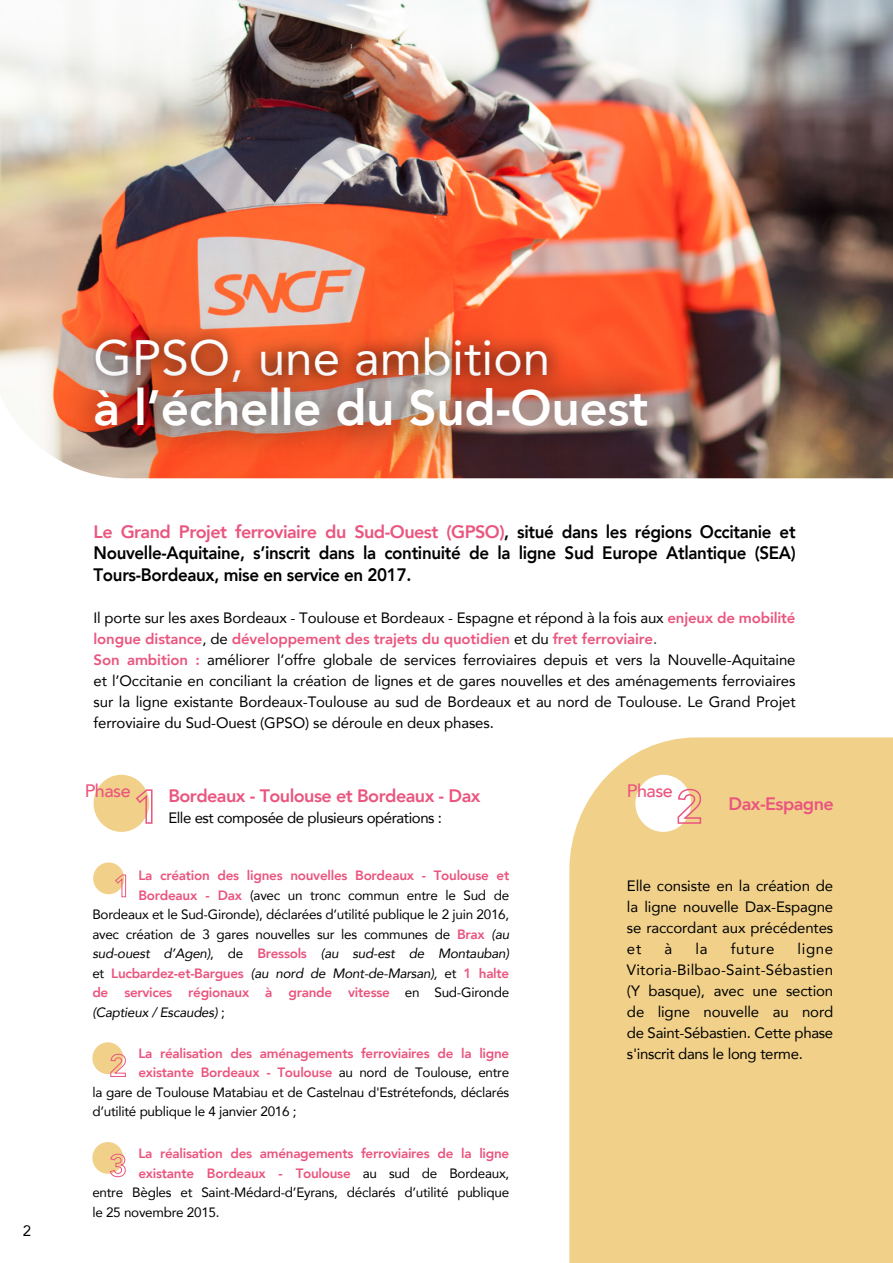
<style>
.page{position:relative;width:893px;height:1263px;background:#fff}
.page>*{position:absolute;margin:0;border:0;box-sizing:border-box;transform-origin:0 0}
.t1{font:800 49.5px "Avenir";letter-spacing:-.01em;color:#fff}
.t2{font:49.5px "Avenir";color:#fff}
.t3{font:800 18px/21.6px "Avenir";letter-spacing:-.02em;color:#000;text-align:justify;scale:.94 1}
.t4{font:800 18px "Avenir";letter-spacing:-.03em;color:#ea557f}
.t5{font:500 18px "Avenir";letter-spacing:-.03em;color:#ea557f}
.t6{font:15px/21px "Avenir";letter-spacing:-.01em;color:#000;text-align:justify}
.t7{font:15px "Avenir";letter-spacing:-.03em;color:#000}
.t8{font:800 13.5px "Avenir";letter-spacing:-.02em;color:#ea557f}
.t9{font:13.5px "Avenir";letter-spacing:-.02em;color:#000}
.t10{font:italic 13.5px "Avenir";letter-spacing:-.02em;color:#000}
.s1{color:#ea557f}
.s2{font-weight:800;color:#ea557f}
.s3{color:#3c3c3b}
.s4{font-style:italic}
.s5{font-style:normal}
.s6{font-weight:800;font-style:normal;color:#ea557f}
.s7{font-weight:400;color:#000}
.s8{font-weight:400;font-style:italic;color:#000}
</style>
<div class="page">
<div style="left:569px;top:737px;width:324px;height:526px;background:#f1d18a"></div>
<img style="left:0;top:0;width:893px;height:478px">
<div style="left:93px;top:862px;width:31px;height:32px;background:#f1d18a;border-radius:50%"></div>
<svg style="left:115px;top:874px;width:12px;height:24px"></svg>
<div style="left:92px;top:1042px;width:31px;height:32px;background:#f1d18a;border-radius:50%"></div>
<svg style="left:110px;top:1053px;width:16px;height:24px"></svg>
<div style="left:92px;top:1142px;width:31px;height:32px;background:#f1d18a;border-radius:50%"></div>
<svg style="left:109px;top:1153px;width:17px;height:25px"></svg>
<img style="left:67px;top:307px;width:510px;height:24px">
<img style="left:41px;top:331px;width:659px;height:148px">
<div style="left:94px;top:775px;width:55px;height:57px;background:#f1d18a;border-radius:50%"></div>
<svg style="left:135px;top:789px;width:18px;height:35px"></svg>
<div style="left:635px;top:775px;width:56px;height:57px;background:#fff;border-radius:50%"></div>
<svg style="left:677px;top:788px;width:25px;height:36px"></svg>
<p class="t6" style="left:23px;top:1220px;width:10px">2</p>
<h1 class="t2" style="left:94px;top:318px;width:458px">GPSO, une ambition</h1>
<h1 class="t1" style="left:94px;top:362px;width:556px">à l’échelle du Sud-Ouest</h1>
<p class="t3" style="left:94px;top:519px;width:748px"><span class="s1">Le Grand Projet ferroviaire du Sud-Ouest (GPSO)</span>, situé dans les régions Occitanie et Nouvelle-Aquitaine, s’inscrit dans la continuité de la ligne Sud Europe Atlantique (SEA)<br>Tours-Bordeaux, mise en service en 2017.</p>
<p class="t6" style="left:94px;top:607px;width:704px;text-align:left">Il porte sur les axes Bordeaux - Toulouse et Bordeaux - Espagne et répond à la fois aux <span class="s2">enjeux de mobilité longue distance</span>, de <span class="s2">développement des trajets du quotidien</span> et du <span class="s2">fret ferroviaire</span><span class="s3">.<br></span><span class="s2">Son ambition :</span> améliorer l’offre globale de services ferroviaires depuis et vers la Nouvelle-Aquitaine et l’Occitanie en conciliant la création de lignes et de gares nouvelles et des aménagements ferroviaires sur la ligne existante Bordeaux-Toulouse au sud de Bordeaux et au nord de Toulouse. Le Grand Projet ferroviaire du Sud-Ouest (GPSO) se déroule en deux phases.</p>
<p class="t5" style="left:85px;top:775px;width:47px">Phase</p>
<p class="t4" style="left:168px;top:779px;width:314px">Bordeaux - Toulouse et Bordeaux - Dax</p>
<p class="t7" style="left:168px;top:805px;width:275px">Elle est composée de plusieurs opérations :</p>
<p class="t8" style="left:138px;top:863px;width:372px">La création des lignes nouvelles Bordeaux - Toulouse et</p>
<p class="t9" style="left:138px;top:884px;width:372px"><span class="s2">Bordeaux - Dax</span> (avec un tronc commun entre le Sud de</p>
<p class="t9" style="left:92px;top:903px;width:418px">Bordeaux et le Sud-Gironde), déclarées d’utilité publique le 2 juin 2016,</p>
<p class="t9" style="left:92px;top:923px;width:418px">avec création de 3 gares nouvelles sur les communes de <span class="s2">Brax</span> <span class="s4">(au</span></p>
<p class="t10" style="left:92px;top:945px;width:418px">sud-ouest d’Agen)<span class="s5">, de</span> <span class="s6">Bressols</span> (au sud-est de Montauban)</p>
<p class="t8" style="left:92px;top:960px;width:418px"><span class="s7">et</span> Lucbardez-et-Bargues <span class="s8">(au nord de Mont-de-Marsan),</span> <span class="s7">et</span> 1 halte</p>
<p class="t8" style="left:92px;top:980px;width:418px">de services régionaux à grande vitesse <span class="s7">en Sud-Gironde</span></p>
<p class="t10" style="left:92px;top:1003px;width:134px">(Captieux / Escaudes) <span class="s5">;</span></p>
<p class="t8" style="left:138px;top:1040px;width:372px">La réalisation des aménagements ferroviaires de la ligne</p>
<p class="t8" style="left:138px;top:1060px;width:372px">existante Bordeaux - Toulouse <span class="s7">au nord de Toulouse, entre</span></p>
<p class="t9" style="left:92px;top:1081px;width:418px">la gare de Toulouse Matabiau et de Castelnau d'Estrétefonds, déclarés</p>
<p class="t9" style="left:92px;top:1100px;width:206px">d’utilité publique le 4 janvier 2016 ;</p>
<p class="t8" style="left:138px;top:1141px;width:372px">La réalisation des aménagements ferroviaires de la ligne</p>
<p class="t8" style="left:138px;top:1161px;width:372px">existante Bordeaux - Toulouse <span class="s7">au sud de Bordeaux,</span></p>
<p class="t9" style="left:92px;top:1182px;width:418px">entre Bègles et Saint-Médard-d’Eyrans, déclarés d’utilité publique</p>
<p class="t9" style="left:92px;top:1201px;width:129px">le 25 novembre 2015.</p>
<p class="t5" style="left:627px;top:775px;width:47px">Phase</p>
<p class="t4" style="left:729px;top:788px;width:107px">Dax-Espagne</p>
<p class="t6" style="left:627px;top:875px;width:208px">Elle consiste en la création de la ligne nouvelle Dax-Espagne se raccordant aux précédentes et</p>
<p class="t6" style="left:664px;top:938px;width:9px">à</p>
<p class="t6" style="left:695px;top:938px;width:14px">la</p>
<p class="t6" style="left:731px;top:938px;width:45px">future</p>
<p class="t6" style="left:627px;top:938px;width:208px;text-indent:171px">ligne Vitoria-Bilbao-Saint-Sébastien (Y basque), avec une section de ligne nouvelle au nord de Saint-Sébastien. Cette phase s'inscrit dans le long terme.</p>
</div>
